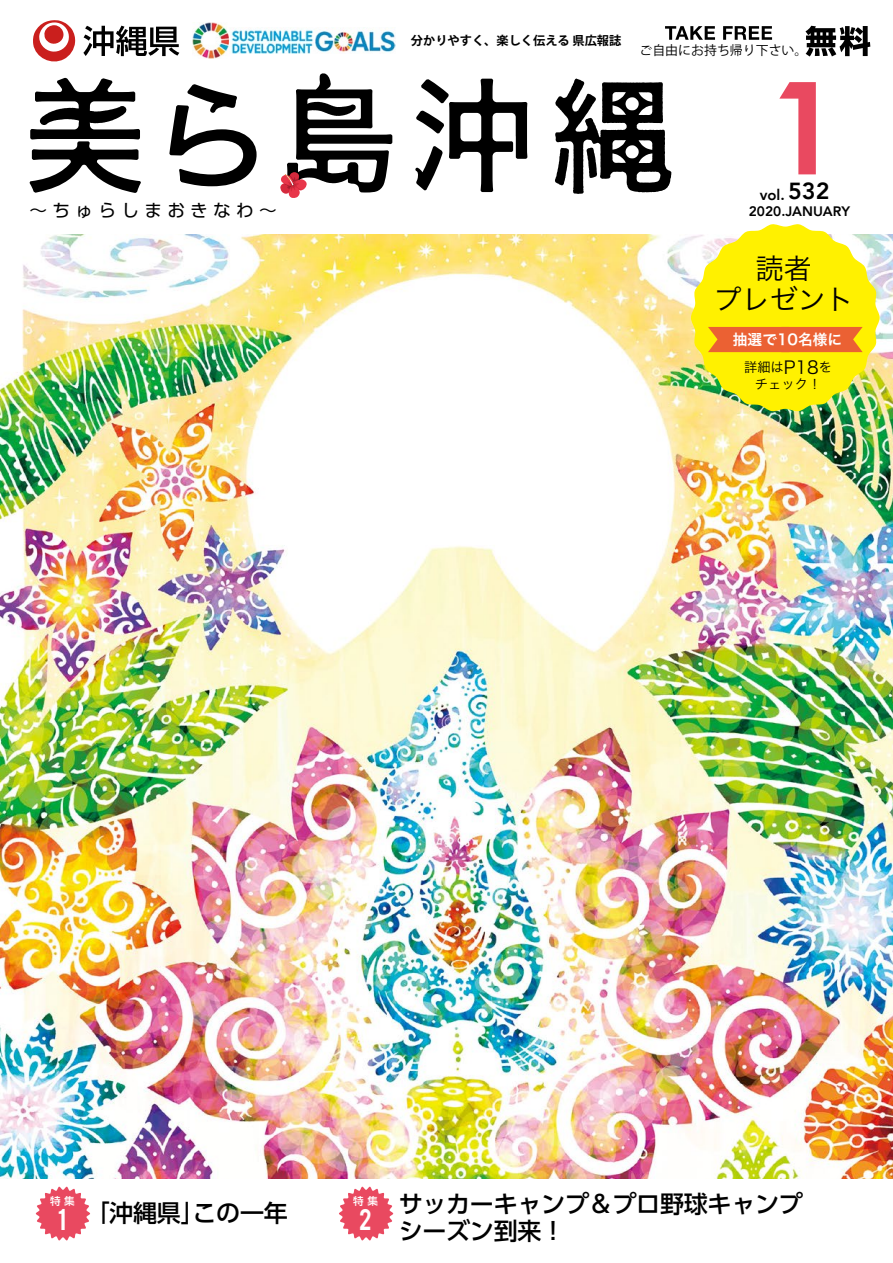
<style>
.page{position:relative;width:893px;height:1263px;background:#fff}
.page>*{position:absolute;margin:0;border:0;box-sizing:border-box;transform-origin:0 0}
.t1{font:700 128.55px "Century Gothic";color:#e94960}
.t2{font:28.05px/31.2px "Hira Kaku Pro W3";color:#000;text-align:center}
.t3{font:500 24px/27px "UD Shin Go Pr 6";letter-spacing:-.01em;color:#000}
.t4{font:23.55px "Bebas";color:#fff}
.t5{font:17.7px "UD Shin Go Pr 6";letter-spacing:.3em;color:#000}
.t6{font:800 14.85px "Avenir";color:#000}
.t7{font:14.7px "Hira Kaku Pro W6";color:#fff}
.t8{font:800 13.65px "Avenir";color:#000}
.t9{font:13.35px/17px "Hira Kaku Pro W3";color:#000;text-align:center}
.t10{font:12.9px "Koz Go Pr 6 N";color:#000}
.t11{font:700 12.3px "Koz Go Pr 6 N";color:#000}
.t12{font:500 10.65px "UD Shin Go Pr 6";color:#fff}
.s1{font-size:23.25px}
.s2{font-size:17.7px}
</style>
<div class="page">
<img style="left:192px;top:22px;width:37px;height:37px">
<img style="left:0;top:234px;width:893px;height:945px">
<svg style="left:805px;top:26px;width:65px;height:30px"></svg>
<svg style="left:665px;top:26px;width:50px;height:14px"></svg>
<svg style="left:723px;top:26px;width:49px;height:14px"></svg>
<svg style="left:83px;top:26px;width:96px;height:30px"></svg>
<svg style="left:33px;top:20px;width:43px;height:42px"></svg>
<svg style="left:36px;top:1186px;width:54px;height:54px"></svg>
<svg style="left:691px;top:224px;width:189px;height:188px;background:#f2de32"></svg>
<svg style="left:555px;top:79px;width:116px;height:115px"></svg>
<svg style="left:29px;top:78px;width:112px;height:115px"></svg>
<svg style="left:169px;top:84px;width:88px;height:102px"></svg>
<svg style="left:415px;top:79px;width:112px;height:113px"></svg>
<svg style="left:280px;top:73px;width:112px;height:125px"></svg>
<svg style="left:339px;top:1186px;width:54px;height:54px"></svg>
<img style="left:231px;top:27px;width:165px;height:26px">
<p class="t5" style="left:30px;top:196px;width:249px">～ちゅらしまおきなわ～</p>
<p class="t11" style="left:411px;top:34px;width:212px">分かりやすく、楽しく伝える 県広報誌</p>
<p class="t10" style="left:639px;top:43px;width:169px">ご自由にお持ち帰り下さい。</p>
<p class="t1" style="left:768px;top:30px;width:73px">1</p>
<p class="t8" style="left:749px;top:200px;width:103px">2020.JANUARY</p>
<p class="t6" style="left:760px;top:183px;width:71px">vol. <span class="s1">532</span></p>
<p class="t2" style="left:714px;top:250px;width:142px">読者<br>プレゼント</p>
<p class="t7" style="left:733px;top:326px;width:111px">抽選で10名様に</p>
<p class="t9" style="left:744px;top:358px;width:90px">詳細は<span class="s2">P18</span>をチェック！</p>
<p class="t12" style="left:50px;top:1192px;width:26px">特 集</p>
<p class="t4" style="left:58px;top:1202px;width:10px">1</p>
<p class="t3" style="left:86px;top:1199px;width:204px">「沖縄県」この一年</p>
<p class="t3" style="left:399px;top:1189px;width:406px">サッカーキャンプ＆プロ野球キャンプシーズン到来！</p>
<p class="t12" style="left:353px;top:1192px;width:26px">特 集</p>
<p class="t4" style="left:359px;top:1202px;width:14px">2</p>
</div>
